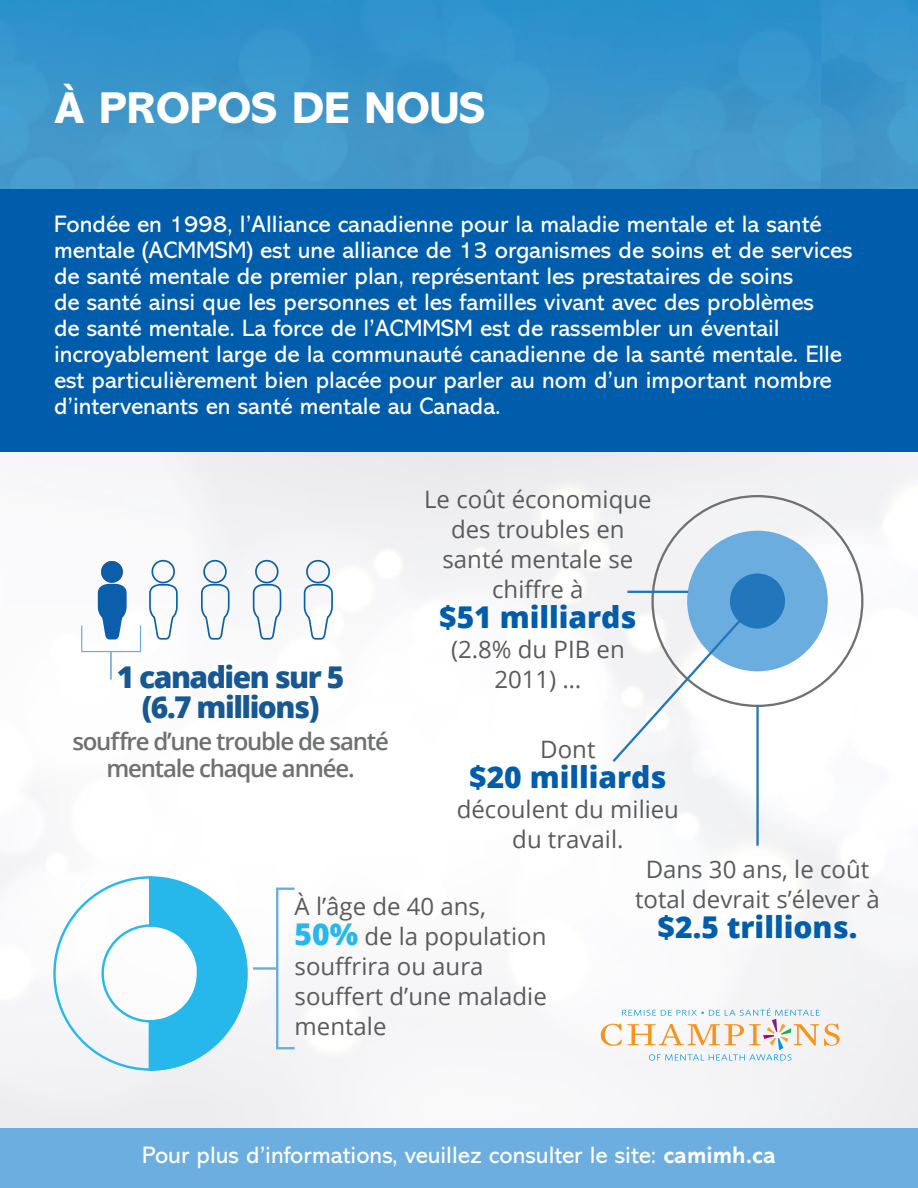
<style>
.page{position:relative;width:918px;height:1188px;background:#fff}
.page>*{position:absolute;margin:0;border:0;box-sizing:border-box;transform-origin:0 0}
.t1{font:800 45px "Abadi MT Pro";color:#fff}
.t2{font:800 30px "Open Sans";color:#005dab}
.t3{font:800 30px/30px "Open Sans";letter-spacing:-.05em;color:#175892;text-align:center}
.t4{font:24px/26px "Abadi MT Pro";color:#fff}
.t5{font:24px/30px "Open Sans";color:#595a5c;text-align:center}
.t6{font:600 24px/27px "Open Sans";letter-spacing:-.05em;color:#6f7070;text-align:center}
.s1{font-weight:800;font-size:30px;color:#26b8eb}
.s2{font-weight:700}
</style>
<div class="page">
<svg style="left:52px;top:876px;width:245px;height:196px"></svg>
<img style="left:0;top:0;width:821px;height:189px">
<div style="left:0;top:189px;width:918px;height:263px;background:#005dab"></div>
<div style="left:0;top:1128px;width:918px;height:60px;background:#6caedf"></div>
<svg style="left:303px;top:559px;width:30px;height:81px"></svg>
<svg style="left:97px;top:561px;width:30px;height:79px"></svg>
<div style="left:101px;top:561px;width:22px;height:22px;background:#0b5eaa;border-radius:50%"></div>
<svg style="left:149px;top:452px;width:133px;height:188px"></svg>
<div style="left:81px;top:625px;width:60px;height:27px;border:1px solid #6caddf"></div>
<hr style="left:110px;top:651px;width:2px;height:29px;background:#6caddf">
<div style="left:687px;top:531px;width:141px;height:140px;background:#6caddf;border-radius:50%"></div>
<div style="left:730px;top:573px;width:55px;height:56px;background:#2276bc;border-radius:50%"></div>
<svg style="left:610px;top:590px;width:151px;height:258px"></svg>
<svg style="left:601px;top:1008px;width:239px;height:53px"></svg>
<img style="left:821px;top:0;width:97px;height:189px">
<h1 class="t1" style="left:54px;top:83px;width:433px">À PROPOS DE NOUS</h1>
<p class="t4" style="left:54px;top:212px;width:800px">Fondée en 1998, l’Alliance canadienne pour la maladie mentale et la santé mentale (ACMMSM) est une alliance de 13 organismes de soins et de services de santé mentale de premier plan, représentant les prestataires de soins<br>de santé ainsi que les personnes et les familles vivant avec des problèmes<br>de santé mentale. La force de l’ACMMSM est de rassembler un éventail incroyablement large de la communauté canadienne de la santé mentale. Elle est particulièrement bien placée pour parler au nom d’un important nombre d’intervenants en santé mentale au Canada.</p>
<p class="t5" style="left:424px;top:484px;width:229px">Le coût économique des troubles en santé mentale se chiffre à</p>
<p class="t2" style="left:439px;top:595px;width:199px">$51 milliards</p>
<p class="t5" style="left:451px;top:634px;width:175px">(2.8% du PIB en<br>2011) …</p>
<p class="t3" style="left:117px;top:661px;width:229px">1 canadien sur 5 (6.7 millions)</p>
<p class="t6" style="left:72px;top:728px;width:318px">souffre d’une trouble de santé mentale chaque année.</p>
<p class="t5" style="left:540px;top:734px;width:57px">Dont</p>
<p class="t2" style="left:469px;top:755px;width:199px">$20 milliards</p>
<p class="t5" style="left:457px;top:794px;width:224px">découlent du milieu</p>
<p class="t5" style="left:512px;top:824px;width:113px">du travail.</p>
<p class="t5" style="left:646px;top:853px;width:225px">Dans 30 ans, le coût</p>
<p class="t5" style="left:635px;top:883px;width:246px">total devrait s’élever à</p>
<p class="t2" style="left:658px;top:904px;width:201px">$2.5 trillions.</p>
<p class="t5" style="left:295px;top:891px;width:254px;text-align:left">À l’âge de 40 ans,<br><span class="s1">50%</span> de la population souffrira ou aura souffert d’une maladie mentale</p>
<p class="t4" style="left:142px;top:1142px;width:635px">Pour plus d’informations, veuillez consulter le site: <span class="s2">camimh.ca</span></p>
</div>
